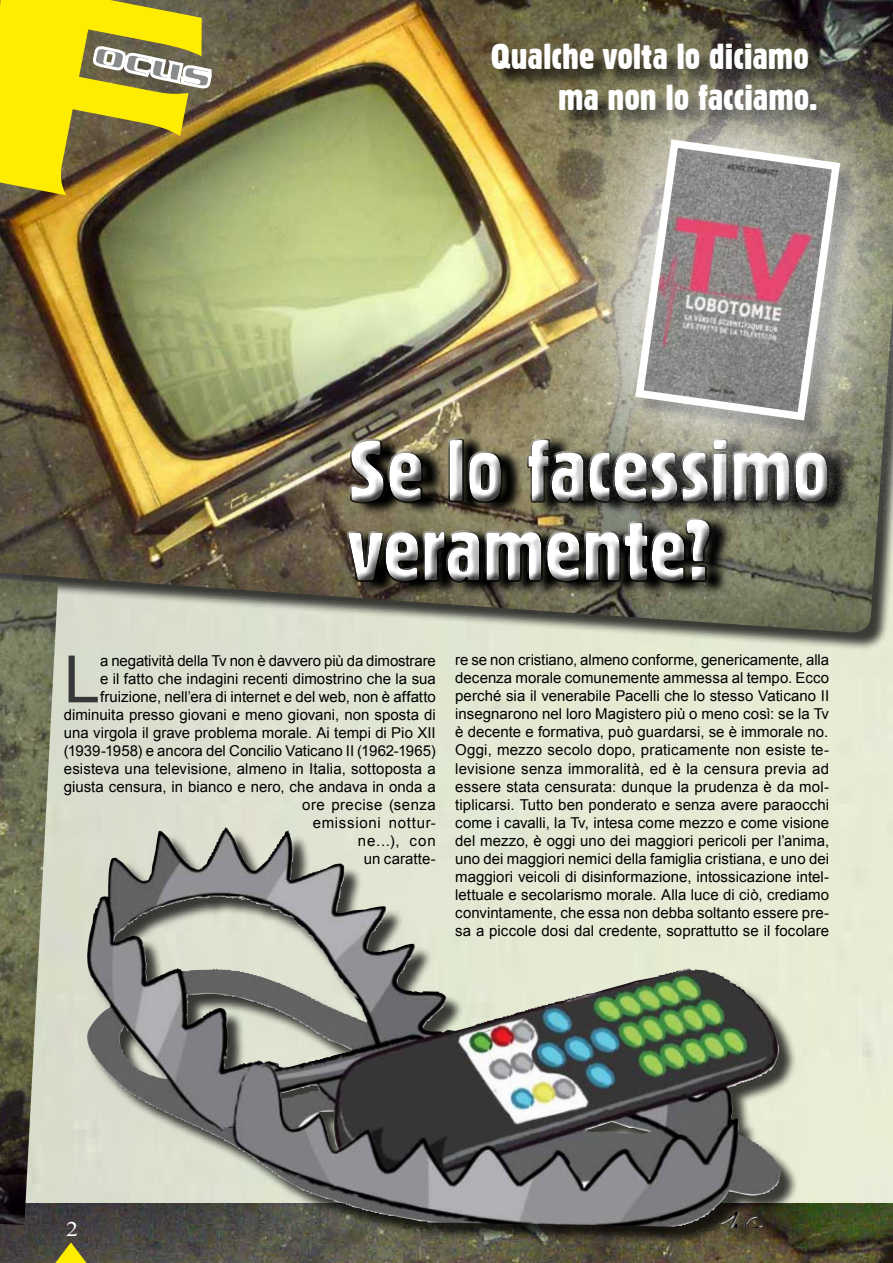
<style>
.page{position:relative;width:893px;height:1263px;background:#fff}
.page>*{position:absolute;margin:0;border:0;box-sizing:border-box;transform-origin:0 0}
.t1{font:65.25px "Arial";color:#373739}
.t2{font:700 36px "Serpentine";color:#898a8c;scale:1.2 1}
.t3{font:34.5px/41.4px "Gothic 821 Condensed BT";letter-spacing:-.005em;color:#fff;text-align:right;scale:1.09 1}
.t4{font:20.7px "Times New Roman";color:#fff;scale:1.16 1}
.t5{font:15px/18px "Arial";letter-spacing:.005em;color:#000;text-align:right}
</style>
<div class="page">
<img style="left:58px;top:651px;width:835px;height:553px">
<div style="left:0;top:0;width:893px;height:651px;background:#000;opacity:.75"></div>
<img style="left:0;top:0;width:893px;height:634px">
<svg style="left:209px;top:44px;width:5px;height:47px"></svg>
<div style="left:342px;top:431px;width:498px;height:162px;background:#000;opacity:.75"></div>
<img style="left:0;top:1204px;width:893px;height:59px">
<svg style="left:55px;top:1242px;width:31px;height:21px"></svg>
<div style="left:89px;top:829px;width:709px;height:416px;background:#000;opacity:.75"></div>
<img style="left:84px;top:830px;width:140px;height:265px">
<img style="left:0;top:580px;width:58px;height:645px">
<img style="left:463px;top:0;width:430px;height:586px">
<svg style="left:631px;top:135px;width:213px;height:290px;background:#a99c9b"></svg>
<svg style="left:0;top:0;width:209px;height:216px;background:#6d6346"></svg>
<h2 class="t2" style="left:99px;top:33px;width:101px;rotate:12deg">ocus</h2>
<h3 class="t3" style="left:491px;top:35px;width:301px">Qualche volta lo diciamo ma non lo facciamo.</h3>
<p class="t5" style="left:64px;top:652px;width:374px">a negatività della Tv non è davvero più da dimostrare<br>e il fatto che indagini recenti dimostrino che la sua fruizione, nell’era di internet e del web, non è affatto diminuita presso giovani e meno giovani, non sposta di una virgola il grave problema morale. Ai tempi di Pio XII (1939-1958) e ancora del Concilio Vaticano II (1962-1965) esisteva una televisione, almeno in Italia, sottoposta a giusta censura, in bianco e nero, che andava in onda a ore precise (senza<br>emissioni nottur-<br>ne...), con<br>un caratte-</p>
<p class="t5" style="left:455px;top:651px;width:376px;text-align:justify">re se non cristiano, almeno conforme, genericamente, alla decenza morale comunemente ammessa al tempo. Ecco perché sia il venerabile Pacelli che lo stesso Vaticano II insegnarono nel loro Magistero più o meno così: se la Tv è decente e formativa, può guardarsi, se è immorale no.<br>Oggi, mezzo secolo dopo, praticamente non esiste te&shy;levisione senza immoralità, ed è la censura previa ad essere stata censurata: dunque la prudenza è da mol&shy;tiplicarsi. Tutto ben ponderato e senza avere paraocchi come i cavalli, la Tv, intesa come mezzo e come visione del mezzo, è oggi uno dei maggiori pericoli per l’anima, uno dei maggiori nemici della famiglia cristiana, e uno dei maggiori veicoli di disinformazione, intossicazione intel&shy;lettuale e secolarismo morale. Alla luce di ciò, crediamo convintamente, che essa non debba soltanto essere pre&shy;sa a piccole dosi dal credente, soprattutto se il focolare</p>
<h1 class="t1" style="left:64px;top:637px;width:38px">L</h1>
<h3 class="t4" style="left:66px;top:1215px;width:12px">2</h3>
</div>
